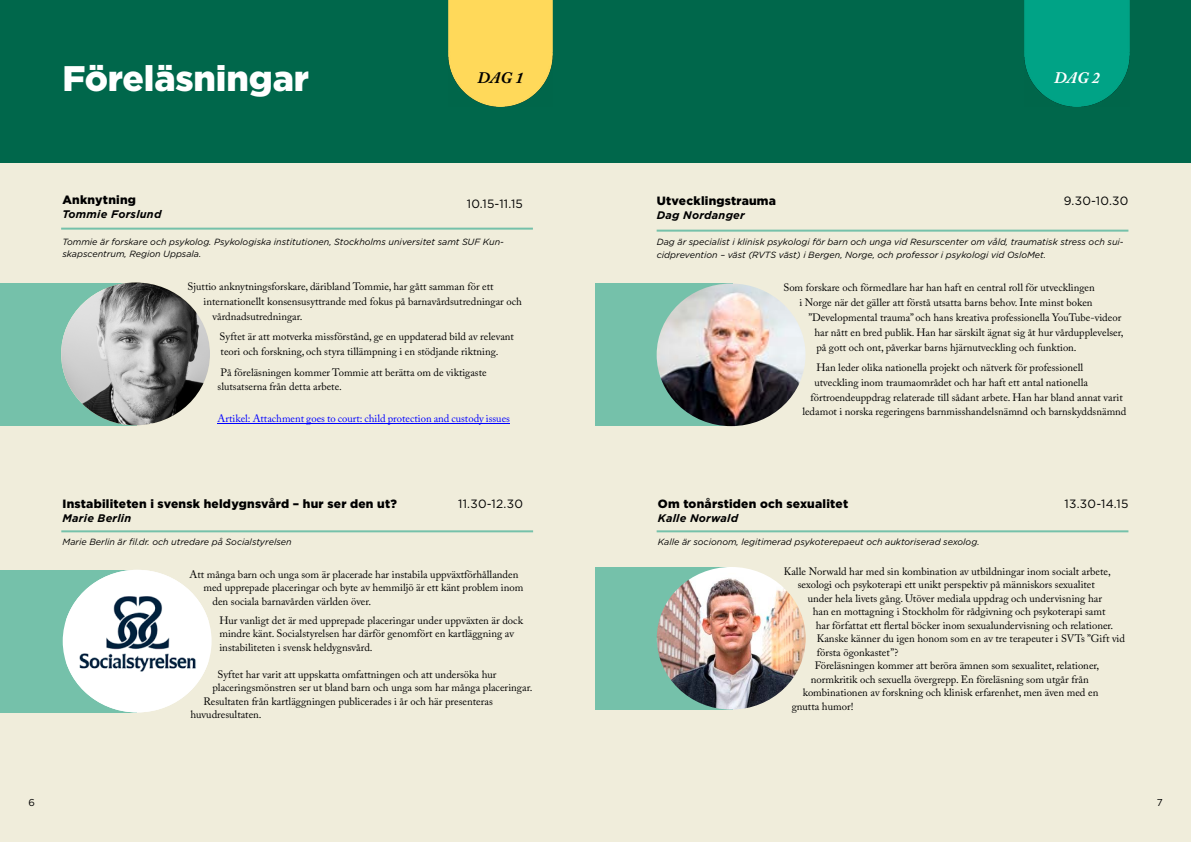
<style>
.page{position:relative;width:1191px;height:842px;background:#fff}
.page>*{position:absolute;margin:0;border:0;box-sizing:border-box;transform-origin:0 0}
.t1{font:900 35.5px "Gotham";letter-spacing:-.005em;color:#fff}
.t2{font:italic 700 16px "Adobe Caslon Pro";color:#000}
.t3{font:italic 700 16px "Adobe Caslon Pro";color:#fff}
.t4{font:900 12px "Gotham";letter-spacing:.02em;color:#000}
.t5{font:12px "Gotham";letter-spacing:.02em;color:#000}
.t6{font:italic 700 11px "Gotham";letter-spacing:.02em;color:#000}
.t7{font:10.7px/13.5px "Adobe Caslon Pro";color:#000}
.t8{font:10.7px "Adobe Caslon Pro";color:#00f}
.t9{font:10px "Gotham";color:#000}
.t10{font:italic 9px/12.5px "Gotham";color:#000}
</style>
<div class="page">
<div style="left:0;top:9px;width:1191px;height:833px;background:#f0eddb"></div>
<div style="left:0;top:0;width:1191px;height:162px;background:#00674b"></div>
<hr style="left:218px;top:423px;width:292px;height:1px;background:#00f">
<div style="left:0;top:570px;width:137px;height:142px;background:#75c1aa"></div>
<img style="left:66px;top:570px;width:142px;height:142px">
<div style="left:0;top:283px;width:137px;height:142px;background:#75c1aa"></div>
<img style="left:61px;top:282px;width:149px;height:143px">
<hr style="left:61px;top:228px;width:472px;height:2px;background:#75c1aa">
<hr style="left:61px;top:530px;width:472px;height:2px;background:#75c1aa">
<div style="left:595px;top:283px;width:138px;height:143px;background:#75c1aa"></div>
<img style="left:656px;top:283px;width:149px;height:143px">
<div style="left:595px;top:567px;width:138px;height:142px;background:#75c1aa"></div>
<img style="left:657px;top:567px;width:148px;height:142px">
<hr style="left:656px;top:230px;width:472px;height:2px;background:#75c1aa">
<hr style="left:656px;top:530px;width:472px;height:2px;background:#75c1aa">
<img style="left:448px;top:0;width:105px;height:107px">
<img style="left:1024px;top:0;width:105px;height:107px">
<h1 class="t1" style="left:62px;top:54px;width:248px">Föreläsningar</h1>
<h2 class="t2" style="left:477px;top:68px;width:47px">DAG 1</h2>
<h2 class="t3" style="left:1054px;top:68px;width:47px">DAG 2</h2>
<p class="t4" style="left:62px;top:192px;width:75px">Anknytning</p>
<p class="t6" style="left:62px;top:207px;width:101px">Tommie Forslund</p>
<p class="t10" style="left:62px;top:235px;width:443px">Tommie är forskare och psykolog. Psykologiska institutionen, Stockholms universitet samt SUF Kun&shy;skapscentrum, Region Uppsala.</p>
<p class="t5" style="left:467px;top:196px;width:58px">10.15-11.15</p>
<p class="t7" style="left:188px;top:280px;width:307px">Sjuttio anknytningsforskare, däribland Tommie, har gått samman för ett</p>
<p class="t7" style="left:204px;top:295px;width:320px">internationellt konsensusyttrande med fokus på barnavårdsutredningar och</p>
<p class="t7" style="left:213px;top:309px;width:91px">vårdnadsutredningar.</p>
<p class="t7" style="left:220px;top:329px;width:296px;line-height:14.8px">Syftet är att motverka missförstånd, ge en uppdaterad bild av relevant teori och forskning, och styra tillämpning i en stödjande riktning.</p>
<p class="t7" style="left:218px;top:364px;width:270px;line-height:14.8px">På föreläsningen kommer Tommie att berätta om de viktigaste slutsatserna från detta arbete.</p>
<p class="t8" style="left:218px;top:412px;width:294px">Artikel: Attachment goes to court: child protection and custody issues</p>
<p class="t4" style="left:63px;top:495px;width:336px">Instabiliteten i svensk heldygnsvård – hur ser den ut?</p>
<p class="t6" style="left:63px;top:511px;width:70px">Marie Berlin</p>
<p class="t10" style="left:63px;top:536px;width:231px">Marie Berlin är fil.dr. och utredare på Socialstyrelsen</p>
<p class="t5" style="left:458px;top:496px;width:66px">11.30-12.30</p>
<p class="t7" style="left:189px;top:567px;width:330px">Att många barn och unga som är placerade har instabila uppväxtförhållanden</p>
<p class="t7" style="left:203px;top:581px;width:321px">med upprepade placeringar och byte av hemmiljö är ett känt problem inom</p>
<p class="t7" style="left:212px;top:594px;width:160px">den sociala barnavården världen över.</p>
<p class="t7" style="left:219px;top:613px;width:305px">Hur vanligt det är med upprepade placeringar under uppväxten är dock mindre känt. Socialstyrelsen har därför genomfört en kartläggning av instabiliteten i svensk heldygnsvård.</p>
<p class="t7" style="left:217px;top:667px;width:280px">Syftet har varit att uppskatta omfattningen och att undersöka hur</p>
<p class="t7" style="left:212px;top:681px;width:321px">placeringsmönstren ser ut bland barn och unga som har många placeringar.</p>
<p class="t7" style="left:203px;top:694px;width:291px">Resultaten från kartläggningen publicerades i år och här presenteras</p>
<p class="t7" style="left:190px;top:708px;width:73px">huvudresultaten.</p>
<p class="t4" style="left:657px;top:192px;width:121px">Utvecklingstrauma</p>
<p class="t6" style="left:657px;top:208px;width:89px">Dag Nordanger</p>
<p class="t10" style="left:657px;top:236px;width:468px">Dag är specialist i klinisk psykologi för barn och unga vid Resurscenter om våld, traumatisk stress och sui&shy;cidprevention – väst (RVTS väst) i Bergen, Norge, och professor i psykologi vid OsloMet.</p>
<p class="t5" style="left:1063px;top:193px;width:66px">9.30-10.30</p>
<p class="t7" style="left:783px;top:281px;width:313px">Som forskare och förmedlare har han haft en central roll för utvecklingen</p>
<p class="t7" style="left:799px;top:296px;width:295px">i Norge när det gäller att förstå utsatta barns behov. Inte minst boken</p>
<p class="t7" style="left:808px;top:310px;width:314px">”Developmental trauma” och hans kreativa professionella YouTube-videor</p>
<p class="t7" style="left:814px;top:325px;width:310px">har nått en bred publik. Han har särskilt ägnat sig åt hur vårdupplevelser,</p>
<p class="t7" style="left:816px;top:340px;width:262px">på gott och ont, påverkar barns hjärnutveckling och funktion.</p>
<p class="t7" style="left:816px;top:361px;width:268px">Han leder olika nationella projekt och nätverk för professionell</p>
<p class="t7" style="left:814px;top:375px;width:275px">utveckling inom traumaområdet och har haft ett antal nationella</p>
<p class="t7" style="left:810px;top:390px;width:314px">förtroendeuppdrag relaterade till sådant arbete. Han har bland annat varit</p>
<p class="t7" style="left:802px;top:405px;width:325px">ledamot i norska regeringens barnmisshandelsnämnd och barnskyddsnämnd</p>
<p class="t4" style="left:658px;top:495px;width:192px">Om tonårstiden och sexualitet</p>
<p class="t6" style="left:658px;top:511px;width:82px">Kalle Norwald</p>
<p class="t10" style="left:658px;top:536px;width:323px">Kalle är socionom, legitimerad psykoterepaeut och auktoriserad sexolog.</p>
<p class="t5" style="left:1064px;top:496px;width:65px">13.30-14.15</p>
<p class="t7" style="left:783px;top:564px;width:329px;text-align:center">Kalle Norwald har med sin kombination av utbildningar inom socialt arbete, sexologi och psykoterapi ett unikt perspektiv på människors sexualitet</p>
<p class="t7" style="left:807px;top:591px;width:296px">under hela livets gång. Utöver mediala uppdrag och undervisning har</p>
<p class="t7" style="left:812px;top:605px;width:294px">han en mottagning i Stockholm för rådgivning och psykoterapi samt</p>
<p class="t7" style="left:815px;top:618px;width:299px">har författat ett flertal böcker inom sexualundervisning och relationer.</p>
<p class="t7" style="left:816px;top:632px;width:310px">Kanske känner du igen honom som en av tre terapeuter i SVTs ”Gift vid</p>
<p class="t7" style="left:816px;top:645px;width:83px">första ögonkastet”?</p>
<p class="t7" style="left:814px;top:659px;width:286px">Föreläsningen kommer att beröra ämnen som sexualitet, relationer,</p>
<p class="t7" style="left:810px;top:672px;width:279px">normkritik och sexuella övergrepp. En föreläsning som utgår från</p>
<p class="t7" style="left:802px;top:686px;width:297px">kombinationen av forskning och klinisk erfarenhet, men även med en</p>
<p class="t7" style="left:791px;top:699px;width:63px">gnutta humor!</p>
<p class="t9" style="left:28px;top:796px;width:8px">6</p>
<p class="t9" style="left:1156px;top:796px;width:7px">7</p>
</div>
